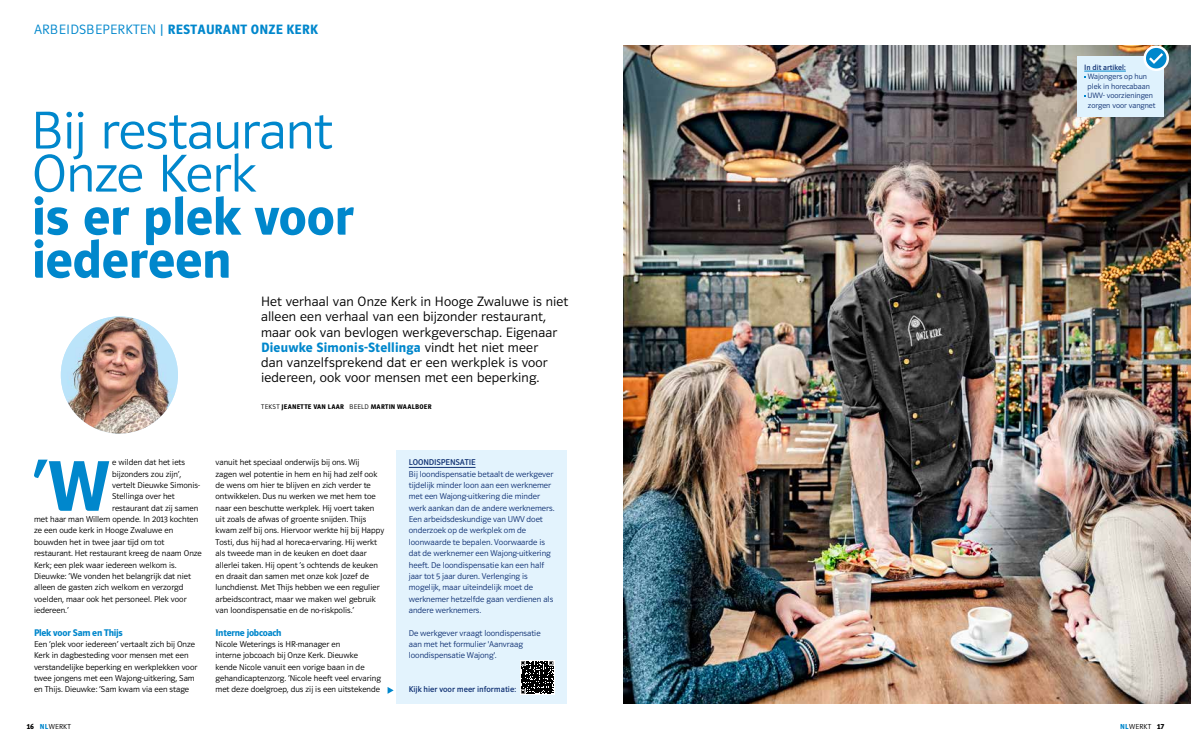
<style>
.page{position:relative;width:1191px;height:752px;background:#fff}
.page>*{position:absolute;margin:0;border:0;box-sizing:border-box;transform-origin:0 0}
.t1{font:300 55px/43px "UWV Sans 2010";letter-spacing:-.01em;color:#0087cc}
.t2{font:700 55px/43px "UWV Sans 2010";letter-spacing:-.005em;color:#0087cc}
.t3{font:300 14px/15px "UWV Sans 2010";letter-spacing:.01em;color:#000}
.t4{font:700 14px "UWV Sans 2010";letter-spacing:.02em;color:#0087cc}
.t5{font:700 10px "UWV Sans 2010";letter-spacing:-.02em;color:#0087cc}
.t6{font:300 8.7px/11.3px "UWV Sans 2010";color:#000}
.t7{font:300 8.7px/11.3px "UWV Sans 2010";color:#113274}
.t8{font:8.7px "UWV Sans 2010";color:#113274}
.t9{font:300 8px/9.6px "UWV Sans 2010";color:#113274}
.t10{font:8px "UWV Sans 2010";color:#113274}
.t11{font:300 7.5px "UWV Sans 2010";letter-spacing:.025em;color:#000}
.t12{font:700 7px "UWV Sans 2010";letter-spacing:.035em;color:#000}
.s1{font-weight:300}
.s2{font-weight:700;color:#0087cc}
.s3{font-weight:700;font-size:8px}
</style>
<div class="page">
<svg style="left:34px;top:459px;width:75px;height:51px"></svg>
<img style="left:624px;top:45px;width:567px;height:658px">
<div style="left:397px;top:450px;width:170px;height:253px;background:#dff2fd"></div>
<hr style="left:409px;top:467px;width:66px;height:1px;background:#113274">
<svg style="left:520px;top:660px;width:34px;height:34px"></svg>
<svg style="left:521px;top:661px;width:33px;height:32px"></svg>
<svg style="left:387px;top:687px;width:7px;height:6px"></svg>
<div style="left:1077px;top:56px;width:87px;height:61px;background:#dff2fd"></div>
<hr style="left:1084px;top:71px;width:41px;height:1px;background:#0087cc">
<svg style="left:1143px;top:45px;width:26px;height:26px"></svg>
<img style="left:61px;top:316px;width:117px;height:117px;border-radius:59px">
<h2 class="t4" style="left:34px;top:22px;width:285px"><span class="s1">ARBEIDSBEPERKTEN |</span> RESTAURANT ONZE KERK</h2>
<h1 class="t1" style="left:32px;top:109px;width:302px">Bij restaurant<br>Onze Kerk</h1>
<h1 class="t2" style="left:32px;top:195px;width:324px">is er plek voor iedereen</h1>
<p class="t3" style="left:261px;top:294px;width:309px">Het verhaal van Onze Kerk in Hooge Zwaluwe is niet alleen een verhaal van een bijzonder restaurant, maar ook van bevlogen werkgeverschap. Eigenaar <span class="s2">Dieuwke Simonis-Stellinga</span> vindt het niet meer<br>dan vanzelfsprekend dat er een werkplek is voor iedereen, ook voor mensen met een beperking.</p>
<p class="t12" style="left:261px;top:402px;width:172px"><span class="s1">TEKST</span> JEANETTE VAN LAAR <span class="s1">BEELD</span> MARTIN WAALBOER</p>
<p class="t6" style="left:112px;top:456px;width:75px">e wilden dat het iets</p>
<p class="t6" style="left:112px;top:468px;width:71px">bijzonders zou zijn’,</p>
<p class="t6" style="left:112px;top:479px;width:89px">vertelt Dieuwke Simonis-</p>
<p class="t6" style="left:112px;top:490px;width:64px">Stellinga over het</p>
<p class="t6" style="left:112px;top:502px;width:88px">restaurant dat zij samen</p>
<p class="t6" style="left:34px;top:513px;width:166px">met haar man Willem opende. In 2013 kochten</p>
<p class="t6" style="left:34px;top:524px;width:141px">ze een oude kerk in Hooge Zwaluwe en</p>
<p class="t6" style="left:34px;top:536px;width:132px">bouwden het in twee jaar tijd om tot</p>
<p class="t6" style="left:34px;top:547px;width:169px">restaurant. Het restaurant kreeg de naam Onze</p>
<p class="t6" style="left:34px;top:558px;width:144px">Kerk; een plek waar iedereen welkom is.</p>
<p class="t6" style="left:34px;top:570px;width:158px">Dieuwke: ‘We vonden het belangrijk dat niet</p>
<p class="t6" style="left:34px;top:581px;width:151px">alleen de gasten zich welkom en verzorgd</p>
<p class="t6" style="left:34px;top:592px;width:154px">voelden, maar ook het personeel. Plek voor</p>
<p class="t6" style="left:34px;top:604px;width:36px">iedereen.’</p>
<p class="t5" style="left:34px;top:626px;width:90px">Plek voor Sam en Thijs</p>
<p class="t6" style="left:34px;top:638px;width:165px">Een ‘plek voor iedereen’ vertaalt zich bij Onze Kerk in dagbesteding voor mensen met een verstandelijke beperking en werkplekken voor twee jongens met een Wajong-uitkering, Sam en Thijs. Dieuwke: ‘Sam kwam via een stage</p>
<p class="t6" style="left:215px;top:456px;width:170px">vanuit het speciaal onderwijs bij ons. Wij<br>zagen wel potentie in hem en hij had zelf ook de wens om hier te blijven en zich verder te ontwikkelen. Dus nu werken we met hem toe naar een beschutte werkplek. Hij voert taken uit zoals de afwas of groente snijden. Thijs kwam zelf bij ons. Hiervoor werkte hij bij Happy Tosti, dus hij had al horeca-ervaring. Hij werkt als tweede man in de keuken en doet daar allerlei taken. Hij opent ‘s ochtends de keuken en draait dan samen met onze kok Jozef de lunchdienst. Met Thijs hebben we een regulier arbeidscontract, maar we maken wel gebruik van loondispensatie en de no-riskpolis.’</p>
<p class="t5" style="left:215px;top:626px;width:67px">Interne jobcoach</p>
<p class="t6" style="left:215px;top:638px;width:167px">Nicole Weterings is HR-manager en<br>interne jobcoach bij Onze Kerk. Dieuwke kende Nicole vanuit een vorige baan in de gehandicaptenzorg. ‘Nicole heeft veel ervaring met deze doelgroep, dus zij is een uitstekende</p>
<p class="t8" style="left:409px;top:457px;width:68px">LOONDISPENSATIE</p>
<p class="t7" style="left:409px;top:468px;width:147px">Bij loondispensatie betaalt de werkgever tijdelijk minder loon aan een werknemer met een Wajong-uitkering die minder werk aankan dan de andere werknemers.<br>Een arbeidsdeskundige van UWV doet onderzoek op de werkplek om de loonwaarde te bepalen. Voorwaarde is dat de werknemer een Wajong-uitkering heeft. De loondispensatie kan een half jaar tot 5 jaar duren. Verlenging is mogelijk, maar uiteindelijk moet de werknemer hetzelfde gaan verdienen als andere werknemers.</p>
<p class="t7" style="left:409px;top:626px;width:133px">De werkgever vraagt loondispensatie aan met het formulier 'Aanvraag loondispensatie Wajong'.</p>
<p class="t8" style="left:409px;top:684px;width:109px">Kijk hier voor meer informatie:</p>
<p class="t10" style="left:1084px;top:63px;width:43px">In dit artikel:</p>
<p class="t9" style="left:1087px;top:72px;width:69px">Wajongers op hun plek in horecabaan<br>UWV- voorzieningen zorgen voor vangnet</p>
<p class="t11" style="left:26px;top:722px;width:46px"><span class="s3">16</span> <span class="s2">NL</span> WERKT</p>
<p class="t11" style="left:1120px;top:722px;width:46px"><span class="s2">NL</span> WERKT <span class="s3">17</span></p>
</div>
